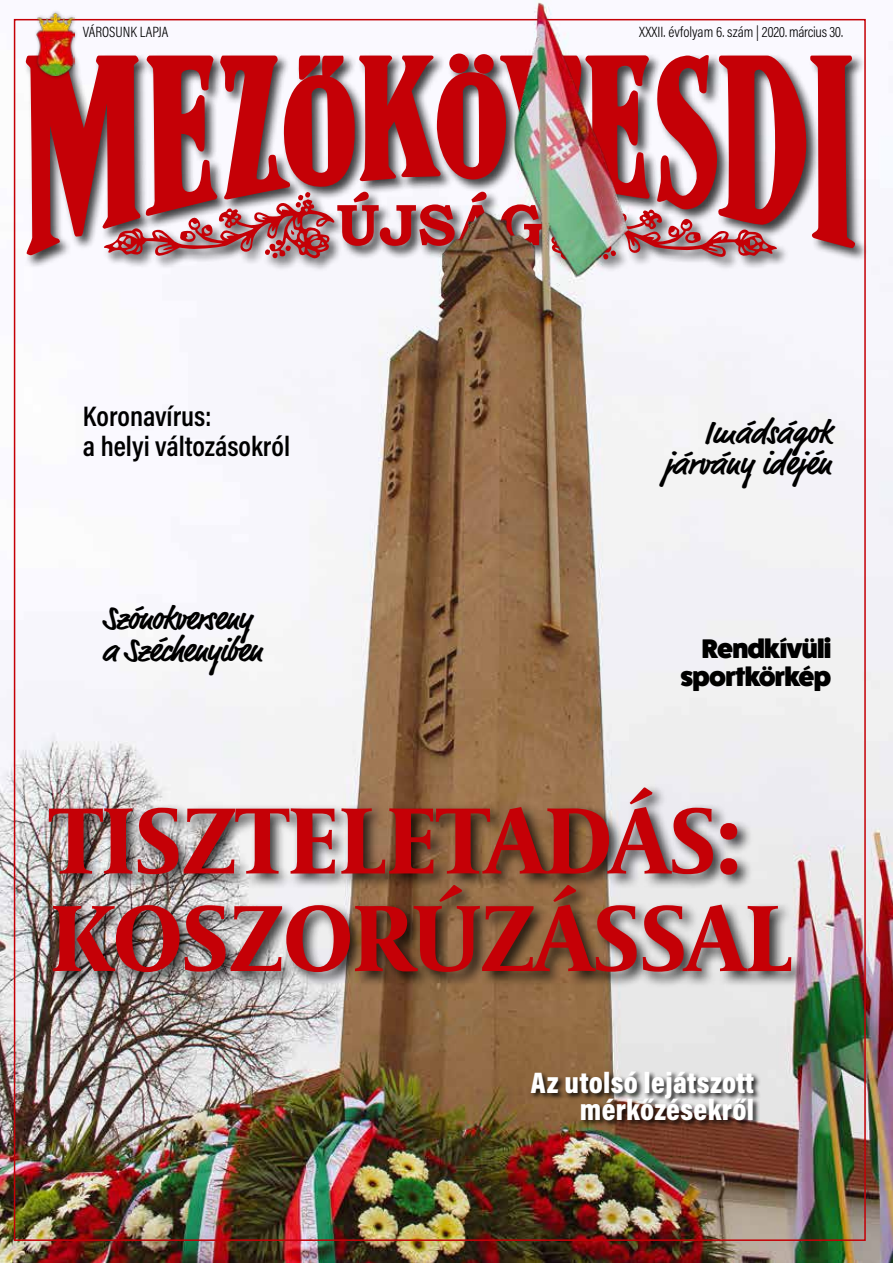
<style>
.page{position:relative;width:893px;height:1263px;background:#fff}
.page>*{position:absolute;margin:0;border:0;box-sizing:border-box;transform-origin:0 0}
.t1{font:700 96px/97.5px "Capitolium News 2";letter-spacing:-.01em;color:#c50006}
.t2{font:700 33px/31.5px "Market Pro";letter-spacing:-.02em;color:#000}
.t3{font:700 33px/30.5px "Market Pro";color:#000;text-align:right}
.t4{font:900 30px/27px "Acumin Pro Cond";letter-spacing:.01em;color:#fff;text-align:right}
.t5{font:600 28.5px/30.5px "Acumin Pro Cond";color:#000}
.t6{font:800 27px/28.5px "Fat Frank";letter-spacing:-.03em;color:#000;text-align:right}
.t7{font:300 15px "Acumin Pro Cond";color:#000}
</style>
<div class="page">
<img style="left:0;top:18px;width:893px;height:1245px">
<div style="left:24px;top:52px;width:845px;height:221px;background:#000;opacity:.75"></div>
<svg style="left:25px;top:47px;width:830px;height:213px"></svg>
<div style="left:33px;top:9px;width:46px;height:71px;background:#000;opacity:.5"></div>
<img style="left:37px;top:12px;width:38px;height:64px">
<div style="left:529px;top:1070px;width:232px;height:58px;background:#000;opacity:.85"></div>
<div style="left:44px;top:784px;width:763px;height:204px;background:#000;opacity:.75"></div>
<img style="left:337px;top:0;width:330px;height:357px">
<p class="t7" style="left:83px;top:22px;width:87px">VÁROSUNK LAPJA</p>
<p class="t7" style="left:639px;top:22px;width:205px">XXXII. évfolyam 6. szám | 2020. március 30.</p>
<h3 class="t5" style="left:83px;top:400px;width:209px">Koronavírus:<br>a helyi változásokról</h3>
<h2 class="t2" style="left:102px;top:604px;width:162px">Szónokverseny a Széchenyiben</h2>
<h2 class="t3" style="left:664px;top:418px;width:168px">Imádságok járvány idején</h2>
<h3 class="t6" style="left:681px;top:634px;width:152px">Rendkívüli sportkörkép</h3>
<h1 class="t1" style="left:50px;top:787px;width:745px">TISZTELETADÁS:<br>KOSZORÚZÁSSAL</h1>
<h3 class="t4" style="left:531px;top:1068px;width:225px">Az utolsó lejátszott mérkőzésekről</h3>
</div>
